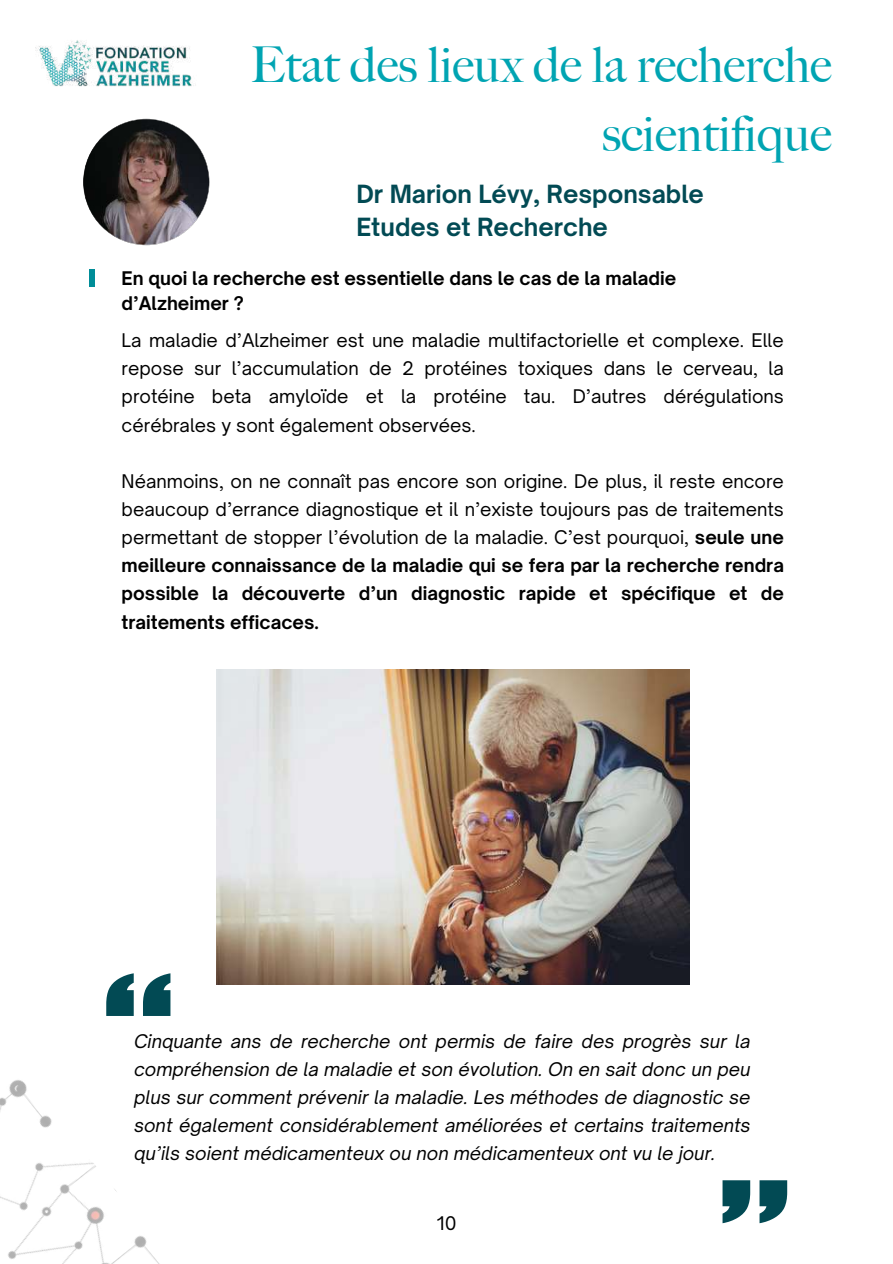
<style>
.page{position:relative;width:893px;height:1264px;background:#fff}
.page>*{position:absolute;margin:0;border:0;box-sizing:border-box;transform-origin:0 0}
.t1{font:500 49.5px/68.7px "Big Caslon";color:#00a4b2;text-align:right}
.t2{font:700 24px/32.7px "Open Sauce One";color:#024a54}
.t3{font:18px/28.2px "Open Sauce One";color:#000;text-align:justify}
.t4{font:italic 18px/28.2px "Open Sauce One";color:#000;text-align:justify}
.t5{font:700 18px/24.8px "Open Sauce One";color:#000}
.s1{font-weight:700}
</style>
<div class="page">
<img style="left:35px;top:40px;width:159px;height:47px">
<img style="left:0;top:973px;width:171px;height:290px">
<div style="left:89px;top:270px;width:6px;height:17px;background:#008d98"></div>
<img style="left:216px;top:670px;width:473px;height:314px">
<img style="left:83px;top:119px;width:126px;height:126px;border-radius:50%">
<svg style="left:722px;top:1180px;width:65px;height:42px"></svg>
<svg style="left:106px;top:973px;width:64px;height:42px"></svg>
<h1 class="t1" style="left:250px;top:31px;width:583px">Etat des lieux de la recherche scientifique</h1>
<h2 class="t2" style="left:356px;top:178px;width:349px">Dr Marion Lévy, Responsable<br>Etudes et Recherche</h2>
<p class="t5" style="left:122px;top:265px;width:556px">En quoi la recherche est essentielle dans le cas de la maladie d’Alzheimer ?</p>
<p class="t3" style="left:122px;top:326px;width:663px">La maladie d’Alzheimer est une maladie multifactorielle et complexe. Elle repose sur l’accumulation de 2 protéines toxiques dans le cerveau, la protéine beta amyloïde et la protéine tau. D’autres dérégulations cérébrales y sont également observées.</p>
<p class="t3" style="left:122px;top:467px;width:663px">Néanmoins, on ne connaît pas encore son origine. De plus, il reste encore beaucoup d’errance diagnostique et il n’existe toujours pas de traitements permettant de stopper l’évolution de la maladie. C’est pourquoi, <span class="s1">seule une meilleure connaissance de la maladie qui se fera par la recherche rendra possible la découverte d’un diagnostic rapide et spécifique et de traitements efficaces.</span></p>
<p class="t4" style="left:134px;top:1026px;width:618px">Cinquante ans de recherche ont permis de faire des progrès sur la compréhension de la maladie et son évolution. On en sait donc un peu plus sur comment prévenir la maladie. Les méthodes de diagnostic se sont également considérablement améliorées et certains traitements qu’ils soient médicamenteux ou non médicamenteux ont vu le jour.</p>
<p class="t3" style="left:437px;top:1208px;width:21px">10</p>
</div>
